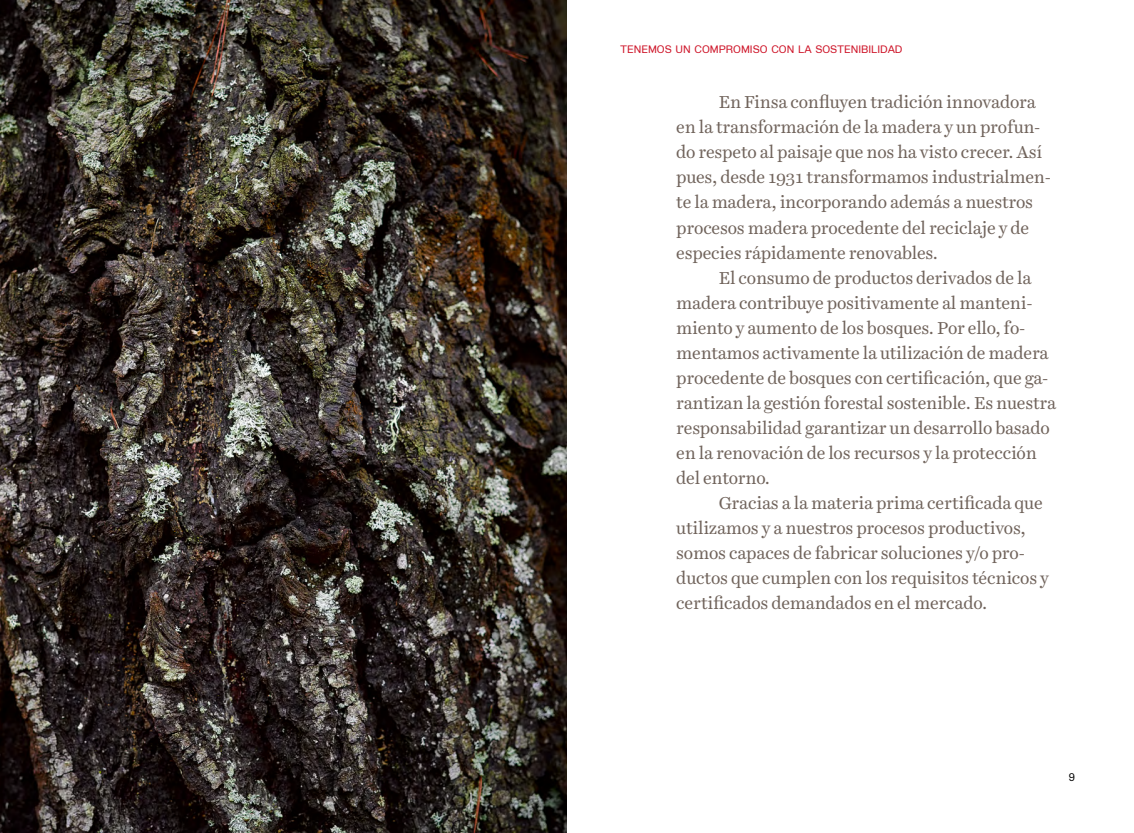
<style>
.page{position:relative;width:1134px;height:833px;background:#fff}
.page>*{position:absolute;margin:0;border:0;box-sizing:border-box;transform-origin:0 0}
.t1{font:17.5px/25px "Harrietv 2 Text";letter-spacing:-.015em;color:#70635b}
.t2{font:10.62px "Staff Grotesk";color:#000}
.t3{font:10.5px "Staff Grotesk";color:#ce1428}
</style>
<div class="page">
<img style="left:0;top:0;width:567px;height:833px">
<p class="t3" style="left:620px;top:43px;width:284px">TENEMOS UN COMPROMISO CON LA SOSTENIBILIDAD</p>
<p class="t1" style="left:676px;top:90px;width:376px;text-indent:43px">En Finsa confluyen tradición innovadora en la transformación de la madera y un profun&shy;do respeto al paisaje que nos ha visto crecer. Así pues, desde 1931 transformamos industrialmen&shy;te la madera, incorporando además a nuestros procesos madera procedente del reciclaje y de especies rápidamente renovables.</p>
<p class="t1" style="left:676px;top:265px;width:381px;text-indent:43px">El consumo de productos derivados de la madera contribuye positivamente al manteni&shy;miento y aumento de los bosques. Por ello, fo&shy;mentamos activamente la utilización de madera procedente de bosques con certificación, que ga&shy;rantizan la gestión forestal sostenible. Es nuestra responsabilidad garantizar un desarrollo basado en la renovación de los recursos y la protección del entorno.</p>
<p class="t1" style="left:676px;top:490px;width:374px;text-indent:43px">Gracias a la materia prima certificada que utilizamos y a nuestros procesos productivos, somos capaces de fabricar soluciones y/o pro&shy;ductos que cumplen con los requisitos técnicos y certificados demandados en el mercado.</p>
<p class="t2" style="left:1069px;top:771px;width:8px">9</p>
</div>
